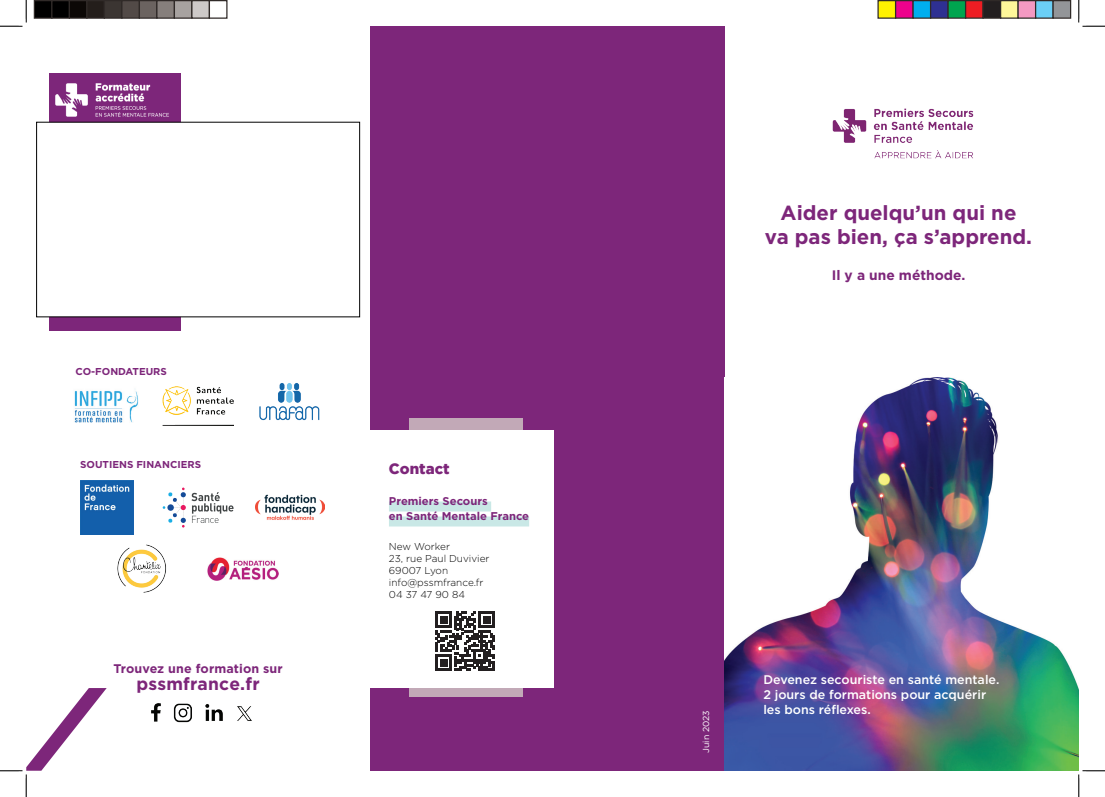
<style>
.page{position:relative;width:1105px;height:797px;background:#fff}
.page>*{position:absolute;margin:0;border:0;box-sizing:border-box;transform-origin:0 0}
.t1{font:700 20.38px/24.5px "Gotham";color:#7d267a;text-align:center}
.t2{font:700 17.5px "Gotham";letter-spacing:.01em;color:#7d267a}
.t3{font:900 15px "Gotham";color:#7d267a}
.t4{font:700 13.75px "Gotham";color:#7d267a}
.t5{font:500 12.5px/15px "Gotham";color:#fff}
.t6{font:700 12.5px "Gotham";letter-spacing:.01em;color:#7d267a}
.t7{font:700 11.25px/15px "Gotham";color:#7d267a}
.t8{font:300 10px/12px "Gotham";color:#000}
.t9{font:700 10px "Gotham";color:#7d267a}
.t10{font:8.75px "Gotham";color:#fff}
</style>
<div class="page">
<div style="left:370px;top:26px;width:354px;height:744px;background:#7d267a"></div>
<img style="left:724px;top:377px;width:355px;height:393px">
<div style="left:49px;top:73px;width:132px;height:257px;background:#7d267a"></div>
<div style="left:36px;top:122px;width:324px;height:195px;background:#fff;border:1px solid #000"></div>
<img style="left:74px;top:391px;width:65px;height:32px">
<img style="left:80px;top:481px;width:53px;height:53px">
<img style="left:208px;top:557px;width:71px;height:23px">
<svg style="left:163px;top:487px;width:71px;height:40px"></svg>
<img style="left:259px;top:383px;width:61px;height:38px">
<img style="left:163px;top:386px;width:71px;height:39px">
<img style="left:256px;top:494px;width:68px;height:26px">
<img style="left:832px;top:108px;width:142px;height:51px">
<div style="left:409px;top:418px;width:113px;height:278px;background:#c2a9b7"></div>
<div style="left:369px;top:430px;width:184px;height:257px;background:#fff"></div>
<div style="left:389px;top:501px;width:102px;height:10px;background:#c9e8e6"></div>
<div style="left:389px;top:516px;width:140px;height:10px;background:#c9e8e6"></div>
<img style="left:54px;top:83px;width:127px;height:39px">
<img style="left:151px;top:703px;width:10px;height:19px">
<img style="left:173px;top:703px;width:19px;height:20px">
<img style="left:205px;top:704px;width:18px;height:17px">
<img style="left:237px;top:706px;width:15px;height:15px">
<img style="left:117px;top:544px;width:49px;height:49px">
<svg style="left:435px;top:611px;width:60px;height:60px"></svg>
<svg style="left:0;top:0;width:27px;height:27px"></svg>
<svg style="left:0;top:688px;width:107px;height:109px"></svg>
<svg style="left:1078px;top:0;width:27px;height:27px"></svg>
<svg style="left:1078px;top:770px;width:27px;height:27px"></svg>
<div style="left:34px;top:1px;width:18px;height:17px;background:#000"></div>
<div style="left:34px;top:0;width:18px;height:19px;border:1px solid #302a28"></div>
<div style="left:52px;top:1px;width:17px;height:17px;background:#000"></div>
<div style="left:51px;top:0;width:19px;height:19px;border:1px solid #302a28"></div>
<div style="left:69px;top:1px;width:18px;height:17px;background:#0c0806"></div>
<div style="left:69px;top:0;width:19px;height:19px;border:1px solid #302a28"></div>
<div style="left:87px;top:1px;width:17px;height:17px;background:#241e1b"></div>
<div style="left:86px;top:0;width:19px;height:19px;border:1px solid #302a28"></div>
<div style="left:104px;top:1px;width:18px;height:17px;background:#3b3532"></div>
<div style="left:104px;top:0;width:18px;height:19px;border:1px solid #302a28"></div>
<div style="left:122px;top:1px;width:17px;height:17px;background:#524a47"></div>
<div style="left:121px;top:0;width:19px;height:19px;border:1px solid #302a28"></div>
<div style="left:139px;top:1px;width:18px;height:17px;background:#6b6360"></div>
<div style="left:139px;top:0;width:19px;height:19px;border:1px solid #302a28"></div>
<div style="left:157px;top:1px;width:17px;height:17px;background:#867f7c"></div>
<div style="left:156px;top:0;width:19px;height:19px;border:1px solid #302a28"></div>
<div style="left:174px;top:1px;width:18px;height:17px;background:#a7a2a0"></div>
<div style="left:174px;top:0;width:18px;height:19px;border:1px solid #302a28"></div>
<div style="left:192px;top:1px;width:17px;height:17px;background:#cdc9c8"></div>
<div style="left:191px;top:0;width:19px;height:19px;border:1px solid #302a28"></div>
<div style="left:209px;top:0;width:19px;height:19px;border:1px solid #302a28"></div>
<div style="left:878px;top:1px;width:17px;height:17px;background:#fff101"></div>
<div style="left:877px;top:0;width:19px;height:19px;border:1px solid #302a28"></div>
<div style="left:895px;top:1px;width:18px;height:17px;background:#ed028c"></div>
<div style="left:895px;top:0;width:19px;height:19px;border:1px solid #302a28"></div>
<div style="left:913px;top:1px;width:17px;height:17px;background:#00aeef"></div>
<div style="left:912px;top:0;width:19px;height:19px;border:1px solid #302a28"></div>
<div style="left:930px;top:1px;width:18px;height:17px;background:#2e3092"></div>
<div style="left:930px;top:0;width:19px;height:19px;border:1px solid #302a28"></div>
<div style="left:948px;top:1px;width:17px;height:17px;background:#00a54f"></div>
<div style="left:947px;top:0;width:19px;height:19px;border:1px solid #302a28"></div>
<div style="left:965px;top:1px;width:18px;height:17px;background:#ee1d23"></div>
<div style="left:965px;top:0;width:19px;height:19px;border:1px solid #302a28"></div>
<div style="left:983px;top:1px;width:17px;height:17px;background:#231f20"></div>
<div style="left:982px;top:0;width:19px;height:19px;border:1px solid #302a28"></div>
<div style="left:1000px;top:1px;width:18px;height:17px;background:#fff79a"></div>
<div style="left:1000px;top:0;width:19px;height:19px;border:1px solid #302a28"></div>
<div style="left:1018px;top:1px;width:17px;height:17px;background:#f499c2"></div>
<div style="left:1017px;top:0;width:19px;height:19px;border:1px solid #302a28"></div>
<div style="left:1035px;top:1px;width:18px;height:17px;background:#6bcff6"></div>
<div style="left:1035px;top:0;width:19px;height:19px;border:1px solid #302a28"></div>
<div style="left:1053px;top:1px;width:17px;height:17px;background:#939598"></div>
<div style="left:1052px;top:0;width:19px;height:19px;border:1px solid #302a28"></div>
<p class="t9" style="left:76px;top:365px;width:93px">CO-FONDATEURS</p>
<p class="t9" style="left:80px;top:457px;width:122px">SOUTIENS FINANCIERS</p>
<p class="t6" style="left:113px;top:659px;width:171px">Trouvez une formation sur</p>
<h2 class="t2" style="left:137px;top:672px;width:125px">pssmfrance.fr</h2>
<p class="t3" style="left:389px;top:460px;width:62px">Contact</p>
<p class="t7" style="left:389px;top:494px;width:142px">Premiers Secours<br>en Santé Mentale France</p>
<p class="t8" style="left:389px;top:540px;width:102px">New Worker<br>23, rue Paul Duvivier<br>69007 Lyon info@pssmfrance.fr<br>04 37 47 90 84</p>
<h1 class="t1" style="left:765px;top:200px;width:269px">Aider quelqu’un qui ne<br>va pas bien, ça s’apprend.</h1>
<p class="t4" style="left:832px;top:266px;width:135px">Il y a une méthode.</p>
<p class="t10" style="left:700px;top:753px;width:44px;rotate:-90deg">Juin 2023</p>
<p class="t5" style="left:763px;top:672px;width:237px">Devenez secouriste en santé mentale.<br>2 jours de formations pour acquérir les bons réflexes.</p>
</div>
